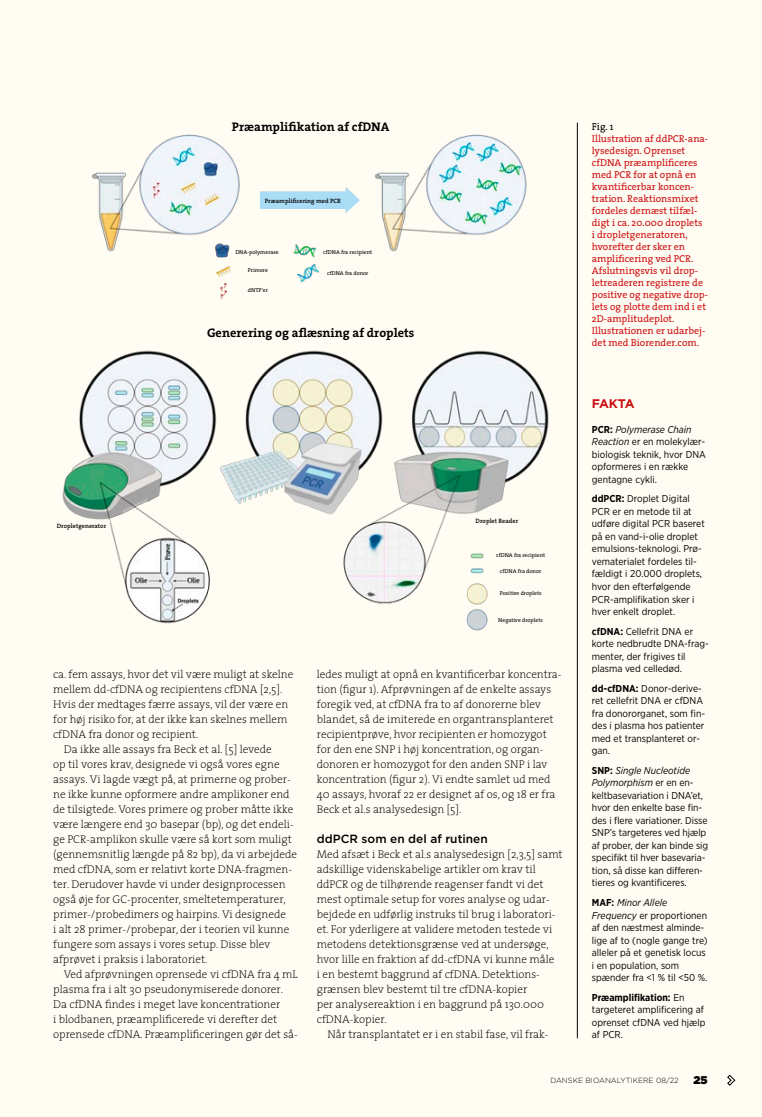
<style>
.page{position:relative;width:762px;height:1117px;background:#fff}
.page>*{position:absolute;margin:0;border:0;box-sizing:border-box;transform-origin:0 0}
.t1{font:700 12.5px "The Serif";color:#000}
.t2{font:700 12.5px "Gotham";letter-spacing:-.045em;color:#cc1012}
.Middle_head{font:500 11.88px "Gotham";color:#000}
.Body_Indent{font:200 11.25px/15px "The Serif";color:#000}
.Body{font:200 11.25px/15px "The Serif";color:#000}
.t3{font:900 11.25px "Gotham";color:#000}
.t4{font:10px/12.5px "Gotham Narrow";color:#000}
.t5{font:10px/12px "The Serif";color:#cc1012}
.t6{font:10px "The Serif";color:#000}
.t7{font:300 7.5px "Gotham";color:#000}
.t8{font:600 6.25px "The Serif";color:#000}
.t9{font:5.62px "The Serif";color:#000}
.s1{font-weight:700}
.s2{font-style:italic}
</style>
<div class="page">
<div style="left:0;top:0;width:762px;height:1116px;background:#fffdf3"></div>
<hr style="left:577px;top:123px;width:1px;height:914px;background:#000">
<img style="left:62px;top:134px;width:487px;height:497px">
<div style="left:217px;top:111px;width:187px;height:29px;background:#fffdf3"></div>
<div style="left:198px;top:319px;width:225px;height:25px;background:#fffdf3"></div>
<div style="left:260px;top:192px;width:86px;height:16px;background:#a9dcf5"></div>
<svg style="left:346px;top:187px;width:14px;height:26px"></svg>
<div style="left:234px;top:243px;width:46px;height:17px;background:#fffdf3"></div>
<div style="left:491px;top:550px;width:59px;height:10px;background:#fffdf3"></div>
<div style="left:491px;top:565px;width:59px;height:10px;background:#fffdf3"></div>
<div style="left:491px;top:588px;width:59px;height:10px;background:#fffdf3"></div>
<div style="left:491px;top:614px;width:59px;height:10px;background:#fffdf3"></div>
<div style="left:320px;top:243px;width:55px;height:17px;background:#fffdf3"></div>
<div style="left:320px;top:265px;width:55px;height:16px;background:#fffdf3"></div>
<div style="left:244px;top:261px;width:28px;height:17px;background:#fffdf3"></div>
<div style="left:244px;top:282px;width:28px;height:16px;background:#fffdf3"></div>
<div style="left:54px;top:520px;width:55px;height:11px;background:#fffdf3"></div>
<div style="left:469px;top:515px;width:55px;height:11px;background:#fffdf3"></div>
<svg style="left:727px;top:1074px;width:8px;height:11px"></svg>
<p class="t1" style="left:232px;top:116px;width:159px">Præamplifikation af cfDNA</p>
<p class="t8" style="left:265px;top:195px;width:78px">Præamplificering med PCR</p>
<p class="t9" style="left:235px;top:247px;width:45px">DNA-polymerase</p>
<p class="t9" style="left:248px;top:265px;width:22px">Primere</p>
<p class="t9" style="left:248px;top:285px;width:21px">dNTP’er</p>
<p class="t9" style="left:323px;top:247px;width:51px">cfDNA fra recipient</p>
<p class="t9" style="left:327px;top:268px;width:43px">cfDNA fra donor</p>
<p class="t8" style="left:57px;top:521px;width:51px">Dropletgenerator</p>
<p class="t1" style="left:207px;top:322px;width:209px">Generering og aflæsning af droplets</p>
<p class="t8" style="left:476px;top:516px;width:44px">Droplet Reader</p>
<p class="t9" style="left:496px;top:550px;width:51px">cfDNA fra recipient</p>
<p class="t9" style="left:500px;top:566px;width:43px">cfDNA fra donor</p>
<p class="t9" style="left:500px;top:588px;width:43px">Positive droplets</p>
<p class="t9" style="left:498px;top:615px;width:46px">Negative droplets</p>
<p class="Body_Indent" style="left:53px;top:666px;width:242px">ca. fem assays, hvor det vil være muligt at skelne mellem dd-cfDNA og recipientens cfDNA [2,5].<br>Hvis der medtages færre assays, vil der være en for høj risiko for, at der ikke kan skelnes mellem cfDNA fra donor og recipient.</p>
<p class="Body_Indent" style="left:53px;top:741px;width:246px;text-indent:11px">Da ikke alle assays fra Beck et al. [5] levede<br>op til vores krav, designede vi også vores egne assays. Vi lagde vægt på, at primerne og prober&shy;ne ikke kunne opformere andre amplikoner end de tilsigtede. Vores primere og prober måtte ikke være længere end 30 basepar (bp), og det endeli&shy;ge PCR-amplikon skulle være så kort som muligt (gennemsnitlig længde på 82 bp), da vi arbejdede med cfDNA, som er relativt korte DNA-fragmen&shy;ter. Derudover havde vi under designprocessen også øje for GC-procenter, smeltetemperaturer, primer-/probedimers og hairpins. Vi designede<br>i alt 28 primer-/probepar, der i teorien vil kunne fungere som assays i vores setup. Disse blev afprøvet i praksis i laboratoriet.</p>
<p class="Body_Indent" style="left:53px;top:966px;width:246px;text-indent:11px">Ved afprøvningen oprensede vi cfDNA fra 4 mL plasma fra i alt 30 pseudonymiserede donorer.<br>Da cfDNA findes i meget lave koncentrationer<br>i blodbanen, præamplificerede vi derefter det oprensede cfDNA. Præamplificeringen gør det så-</p>
<p class="Body_Indent" style="left:317px;top:666px;width:246px">ledes muligt at opnå en kvantificerbar koncentra&shy;tion (figur 1). Afprøvningen af de enkelte assays foregik ved, at cfDNA fra to af donorerne blev blandet, så de imiterede en organtransplanteret recipientprøve, hvor recipienten er homozygot for den ene SNP i høj koncentration, og organ&shy;donoren er homozygot for den anden SNP i lav koncentration (figur 2). Vi endte samlet ud med 40 assays, hvoraf 22 er designet af os, og 18 er fra Beck et al.s analysedesign [5].</p>
<p class="Middle_head" style="left:317px;top:831px;width:172px">ddPCR som en del af rutinen</p>
<p class="Body" style="left:317px;top:846px;width:247px">Med afsæt i Beck et al.s analysedesign [2,3,5] samt adskillige videnskabelige artikler om krav til ddPCR og de tilhørende reagenser fandt vi det mest optimale setup for vores analyse og udar&shy;bejdede en udførlig instruks til brug i laboratori&shy;et. For yderligere at validere metoden testede vi metodens detektionsgrænse ved at undersøge, hvor lille en fraktion af dd-cfDNA vi kunne måle<br>i en bestemt baggrund af cfDNA. Detektions&shy;grænsen blev bestemt til tre cfDNA-kopier<br>per analysereaktion i en baggrund på 130.000 cfDNA-kopier.</p>
<p class="Body_Indent" style="left:327px;top:1026px;width:223px">Når transplantatet er i en stabil fase, vil frak-</p>
<p class="t6" style="left:592px;top:118px;width:23px">Fig. 1</p>
<p class="t5" style="left:592px;top:132px;width:118px">Illustration af ddPCR-ana&shy;lysedesign. Oprenset cfDNA præamplificeres med PCR for at opnå en kvantificerbar koncen&shy;tration. Reaktionsmixet fordeles dernæst tilfæl&shy;digt i ca. 20.000 droplets<br>i dropletgeneratoren, hvorefter der sker en amplificering ved PCR.<br>Afslutningsvis vil drop&shy;letreaderen registrere de positive og negative drop&shy;lets og plotte dem ind i et<br>2D-amplitudeplot.</p>
<p class="t5" style="left:592px;top:324px;width:115px">Illustrationen er udarbej&shy;det med Biorender.com.</p>
<p class="t2" style="left:592px;top:396px;width:44px">FAKTA</p>
<p class="t4" style="left:592px;top:422px;width:115px"><span class="s1">PCR:</span> <span class="s2">Polymerase Chain<br>Reaction</span> er en molekylær&shy;biologisk teknik, hvor DNA opformeres i en række gentagne cykli.</p>
<p class="t4" style="left:592px;top:492px;width:114px"><span class="s1">ddPCR:</span> Droplet Digital<br>PCR er en metode til at udføre digital PCR baseret på en vand-i-olie droplet emulsions-teknologi. Prø&shy;vematerialet fordeles til&shy;fældigt i 20.000 droplets, hvor den efterfølgende<br>PCR-amplifikation sker i hver enkelt droplet.</p>
<p class="t4" style="left:592px;top:624px;width:118px"><span class="s1">cfDNA:</span> Cellefrit DNA er korte nedbrudte DNA-frag&shy;menter, der frigives til plasma ved celledød.</p>
<p class="t4" style="left:592px;top:681px;width:115px"><span class="s1">dd-cfDNA:</span> Donor-derive&shy;ret cellefrit DNA er cfDNA fra donororganet, som fin&shy;des i plasma hos patienter med et transplanteret or&shy;gan.</p>
<p class="t4" style="left:592px;top:763px;width:118px"><span class="s1">SNP:</span> <span class="s2">Single Nucleotide<br>Polymorphism</span> er en en&shy;keltbasevariation i DNA’et, hvor den enkelte base fin&shy;des i flere variationer. Disse<br>SNP’s targeteres ved hjælp af prober, der kan binde sig specifikt til hver basevaria&shy;tion, så disse kan differen&shy;tieres og kvantificeres.</p>
<p class="t4" style="left:592px;top:895px;width:117px"><span class="s1">MAF:</span> <span class="s2">Minor Allele<br>Frequency</span> er proportionen af den næstmest alminde&shy;lige af to (nogle gange tre) alleler på et genetisk locus i en population, som spænder fra &lt;1 % til &lt;50 %.</p>
<p class="t4" style="left:592px;top:990px;width:115px"><span class="s1">Præamplifikation:</span> En targeteret amplificering af oprenset cfDNA ved hjælp af PCR.</p>
<p class="t7" style="left:550px;top:1075px;width:130px">DANSKE BIOANALYTIKERE 08/22</p>
<p class="t3" style="left:693px;top:1071px;width:16px">25</p>
</div>
